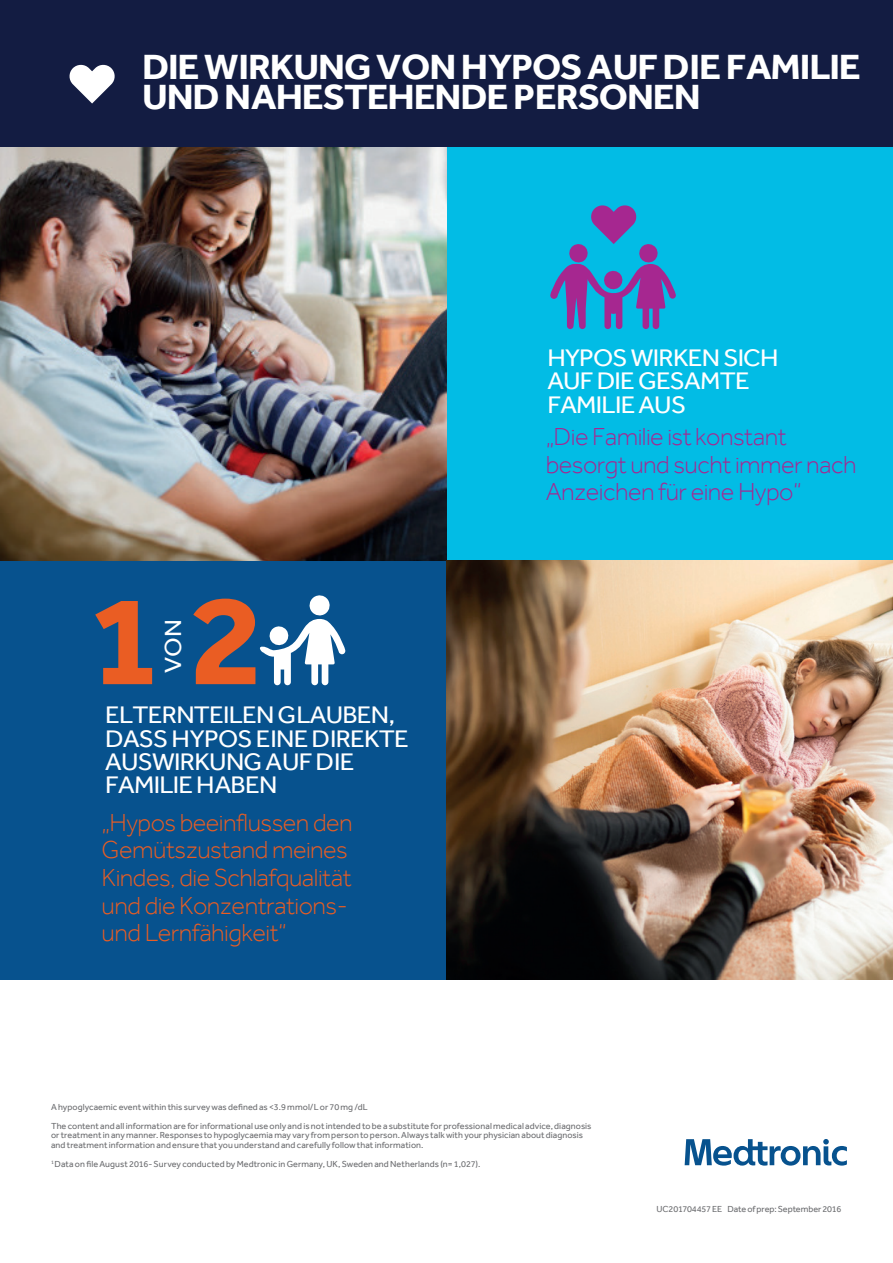
<style>
.page{position:relative;width:893px;height:1263px;background:#fff}
.page>*{position:absolute;margin:0;border:0;box-sizing:border-box;transform-origin:0 0}
.t1{font:700 132px "Effra";color:#ea5d23;scale:1.05 1}
.t2{font:700 36px/30px "Effra";letter-spacing:-.03em;color:#fff;scale:1.05 1}
.t3{font:300 25.35px/27.6px "Effra";letter-spacing:-.02em;color:#ea5d23}
.t4{font:300 25.35px/27.6px "Effra";letter-spacing:-.02em;color:#a62790}
.t5{font:24.6px/23.4px "Effra";letter-spacing:-.03em;color:#fff;scale:1.05 1}
.t6{font:24px "Effra";color:#fff;scale:1.05 1}
.t7{font:9px/18.8px "Effra";letter-spacing:.005em;color:#6c6d70}
</style>
<div class="page">
<div style="left:0;top:559px;width:893px;height:421px;background:#07528e"></div>
<div style="left:291px;top:147px;width:602px;height:413px;background:#02bce5"></div>
<img style="left:0;top:147px;width:446px;height:413px">
<img style="left:446px;top:560px;width:447px;height:420px">
<svg style="left:260px;top:595px;width:86px;height:90px"></svg>
<svg style="left:685px;top:1139px;width:162px;height:26px"></svg>
<div style="left:0;top:0;width:893px;height:147px;background:#131c42"></div>
<svg style="left:69px;top:64px;width:46px;height:40px"></svg>
<svg style="left:550px;top:205px;width:126px;height:124px"></svg>
<h2 class="t2" style="left:142px;top:52px;width:686px">DIE WIRKUNG VON HYPOS AUF DIE FAMILIE<br>UND NAHESTEHENDE PERSONEN</h2>
<h1 class="t1" style="left:88px;top:560px;width:170px">12</h1>
<h3 class="t6" style="left:159px;top:673px;width:53px;rotate:-90deg">VON</h3>
<h3 class="t5" style="left:105px;top:703px;width:291px">ELTERNTEILEN GLAUBEN,<br>DASS HYPOS EINE DIREKTE<br>AUSWIRKUNG AUF DIE<br>FAMILIE HABEN</h3>
<h3 class="t3" style="left:102px;top:808px;width:253px">„Hypos beeinflussen den<br>Gemütszustand meines<br>Kindes, die Schlafqualität und die Konzentrations&shy;und Lernfähigkeit“</h3>
<h3 class="t5" style="left:547px;top:345px;width:222px">HYPOS WIRKEN SICH<br>AUF DIE GESAMTE<br>FAMILIE AUS</h3>
<h3 class="t4" style="left:546px;top:423px;width:312px">„Die Familie ist konstant besorgt und sucht immer nach<br>Anzeichen für eine Hypo“</h3>
<p class="t7" style="left:51px;top:1098px;width:542px">A hypoglycaemic event within this survey was defined as &lt;3.9 mmol/L or 70 mg /dL<br>The content and all information are for informational use only and is not intended to be a substitute for professional medical advice, diagnosis</p>
<p class="t7" style="left:51px;top:1130px;width:534px;line-height:9.4px">or treatment in any manner. Responses to hypoglycaemia may vary from person to person. Always talk with your physician about diagnosis and treatment information and ensure that you understand and carefully follow that information.</p>
<p class="t7" style="left:51px;top:1154px;width:431px"><sup>1</sup> Data on file August 2016- Survey conducted by Medtronic in Germany, UK, Sweden and Netherlands (n= 1,027).</p>
<p class="t7" style="left:656px;top:1199px;width:186px">UC201704457 EE Date of prep: September 2016</p>
</div>
